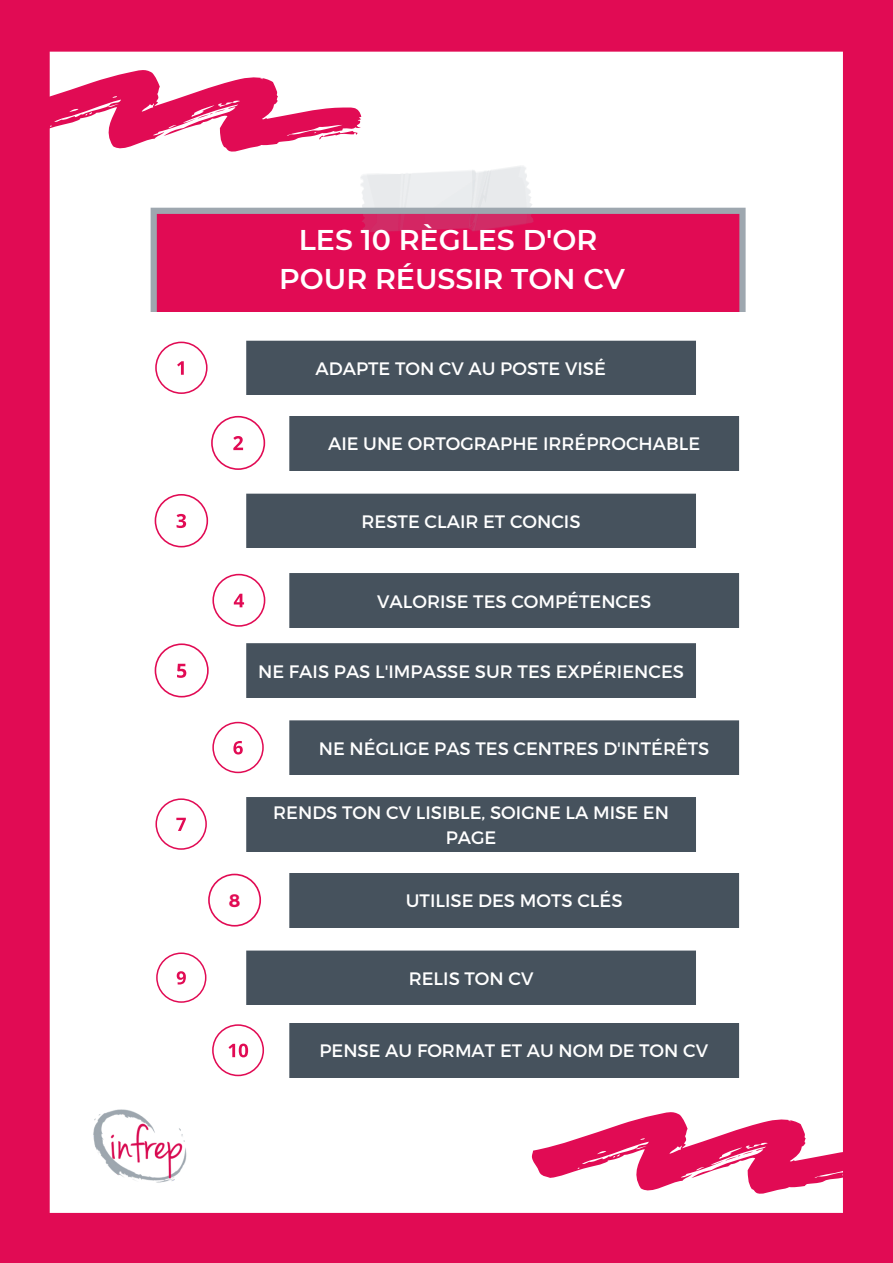
<style>
.page{position:relative;width:893px;height:1263px;background:#fff}
.page>*{position:absolute;margin:0;border:0;box-sizing:border-box;transform-origin:0 0}
.t1{font:600 28.5px "Montserrat";color:#fff}
.t2{font:18px/24.8px "Montserrat";color:#fff;text-align:center}
.t3{font:700 18px "Montserrat";color:#e10b54}
</style>
<div class="page">
<div style="left:0;top:52px;width:50px;height:1161px;background:#e10b54"></div>
<div style="left:0;top:1213px;width:893px;height:50px;background:#e10b54"></div>
<img style="left:93px;top:1109px;width:94px;height:74px">
<svg style="left:155px;top:342px;width:52px;height:52px"></svg>
<svg style="left:211px;top:416px;width:54px;height:54px"></svg>
<svg style="left:155px;top:494px;width:53px;height:53px"></svg>
<svg style="left:212px;top:574px;width:53px;height:53px"></svg>
<svg style="left:155px;top:643px;width:54px;height:54px"></svg>
<svg style="left:212px;top:722px;width:52px;height:51px"></svg>
<svg style="left:155px;top:798px;width:52px;height:52px"></svg>
<svg style="left:156px;top:952px;width:50px;height:51px"></svg>
<svg style="left:212px;top:1024px;width:52px;height:52px"></svg>
<div style="left:289px;top:873px;width:450px;height:54px;background:#46525d"></div>
<svg style="left:208px;top:874px;width:53px;height:52px"></svg>
<div style="left:246px;top:341px;width:450px;height:54px;background:#46525d"></div>
<div style="left:843px;top:52px;width:50px;height:1204px;background:#e10b54"></div>
<div style="left:0;top:0;width:893px;height:52px;background:#e10b54"></div>
<div style="left:151px;top:208px;width:594px;height:104px;background:#e10b54"></div>
<svg style="left:4px;top:68px;width:357px;height:85px"></svg>
<svg style="left:531px;top:1110px;width:358px;height:85px"></svg>
<svg style="left:360px;top:166px;width:174px;height:66px;background:#deb0c3"></svg>
<div style="left:289px;top:416px;width:450px;height:54px;background:#46525d"></div>
<div style="left:246px;top:494px;width:450px;height:54px;background:#46525d"></div>
<div style="left:289px;top:573px;width:450px;height:54px;background:#46525d"></div>
<div style="left:246px;top:643px;width:450px;height:54px;background:#46525d"></div>
<div style="left:289px;top:721px;width:450px;height:54px;background:#46525d"></div>
<div style="left:246px;top:797px;width:450px;height:54px;background:#46525d"></div>
<div style="left:246px;top:951px;width:450px;height:54px;background:#46525d"></div>
<div style="left:289px;top:1023px;width:450px;height:54px;background:#46525d"></div>
<p class="t1" style="left:299px;top:222px;width:300px">LES 10 RÈGLES D'OR</p>
<p class="t1" style="left:279px;top:262px;width:347px">POUR RÉUSSIR TON CV</p>
<p class="t2" style="left:315px;top:355px;width:292px">ADAPTE TON CV AU POSTE VISÉ</p>
<p class="t2" style="left:328px;top:431px;width:374px">AIE UNE ORTOGRAPHE IRRÉPROCHABLE</p>
<p class="t2" style="left:361px;top:508px;width:220px">RESTE CLAIR ET CONCIS</p>
<p class="t2" style="left:377px;top:588px;width:275px">VALORISE TES COMPÉTENCES</p>
<p class="t2" style="left:258px;top:658px;width:427px">NE FAIS PAS L'IMPASSE SUR TES EXPÉRIENCES</p>
<p class="t3" style="left:229px;top:889px;width:13px">8</p>
<p class="t2" style="left:319px;top:735px;width:392px">NE NÉGLIGE PAS TES CENTRES D'INTÉRÊTS</p>
<p class="t2" style="left:273px;top:799px;width:397px">RENDS TON CV LISIBLE, SOIGNE LA MISE EN<br>PAGE</p>
<p class="t2" style="left:406px;top:888px;width:218px">UTILISE DES MOTS CLÉS</p>
<p class="t2" style="left:409px;top:965px;width:126px">RELIS TON CV</p>
<p class="t2" style="left:319px;top:1038px;width:390px">PENSE AU FORMAT ET AU NOM DE TON CV</p>
</div>
